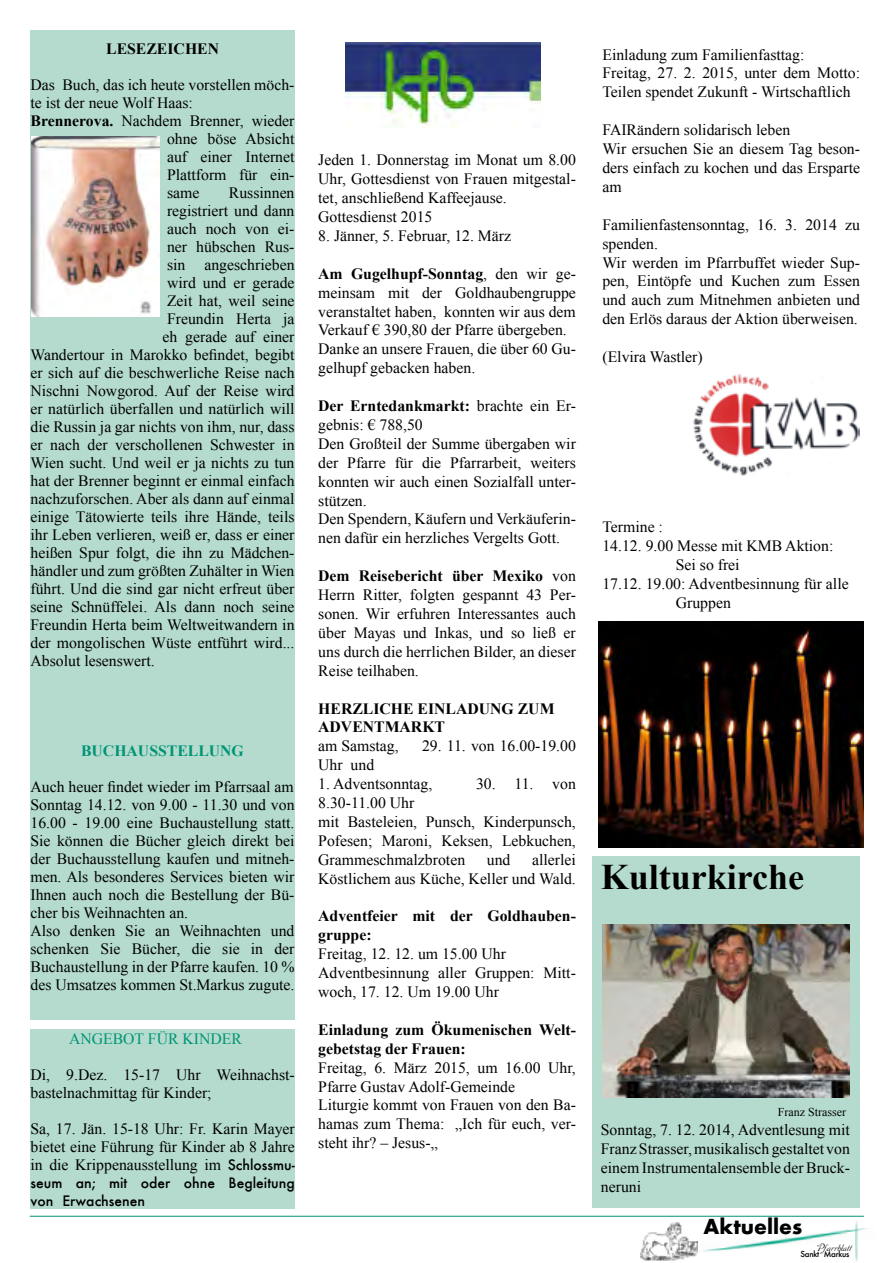
<style>
.page{position:relative;width:893px;height:1263px;background:#fff}
.page>*{position:absolute;margin:0;border:0;box-sizing:border-box;transform-origin:0 0}
.t1{font:700 36px "Times New Roman";color:#000}
.t2{font:700 22.5px "Futura";color:#000}
.t3{font:15.75px/18.9px "Times New Roman";color:#000}
.t4{font:700 15.75px/18.9px "Times New Roman";color:#000}
.t5{font:15.75px/18px "Futura";color:#000}
.t6{font:15.75px "Times New Roman";color:#009475}
.t7{font:700 15.75px "Times New Roman";color:#009475}
.t8{font:12px "Times New Roman";color:#000}
.t9{font:10.5px "Dobkin Script";color:#000}
.t10{font:9px "Futura";letter-spacing:-.03em;color:#000}
.s1{font-weight:700}
.s2{font-family:"Futura"}
</style>
<div class="page">
<hr style="left:30px;top:1216px;width:834px;height:1px;background:#009475">
<img style="left:697px;top:1228px;width:170px;height:26px">
<div style="left:855px;top:1219px;width:3px;height:43px;border:2px solid #009475;border-radius:50%"></div>
<img style="left:640px;top:1222px;width:57px;height:38px">
<img style="left:345px;top:42px;width:195px;height:85px">
<div style="left:592px;top:856px;width:267px;height:352px;background:#b4dbce"></div>
<img style="left:693px;top:374px;width:167px;height:101px">
<img style="left:603px;top:924px;width:246px;height:173px">
<div style="left:31px;top:31px;width:264px;height:989px;background:#b4dbce"></div>
<img style="left:598px;top:621px;width:266px;height:227px">
<div style="left:31px;top:1029px;width:264px;height:179px;background:#b4dbce"></div>
<img style="left:31px;top:136px;width:128px;height:180px">
<p class="t4" style="left:106px;top:39px;width:114px">LESEZEICHEN</p>
<p class="t3" style="left:31px;top:75px;width:266px">Das Buch, das ich heute vorstellen möch-</p>
<p class="t3" style="left:31px;top:93px;width:164px">te ist der neue Wolf Haas:</p>
<p class="t3" style="left:31px;top:111px;width:266px"><span class="s1">Brennerova.</span> Nachdem Brenner, wieder</p>
<p class="t3" style="left:167px;top:129px;width:129px">ohne böse Absicht</p>
<p class="t3" style="left:167px;top:147px;width:129px">auf einer Internet</p>
<p class="t3" style="left:167px;top:165px;width:129px">Plattform für ein-</p>
<p class="t3" style="left:167px;top:183px;width:34px">same</p>
<p class="t3" style="left:229px;top:183px;width:67px">Russinnen</p>
<p class="t3" style="left:167px;top:201px;width:129px">registriert und dann</p>
<p class="t3" style="left:167px;top:219px;width:129px">auch noch von ei-</p>
<p class="t3" style="left:167px;top:237px;width:129px">ner hübschen Rus-</p>
<p class="t3" style="left:167px;top:255px;width:129px">sin angeschrieben</p>
<p class="t3" style="left:167px;top:273px;width:129px">wird und er gerade</p>
<p class="t3" style="left:167px;top:291px;width:129px">Zeit hat, weil seine</p>
<p class="t3" style="left:167px;top:309px;width:129px">Freundin Herta ja</p>
<p class="t3" style="left:163px;top:327px;width:134px">eh gerade auf einer</p>
<p class="t3" style="left:31px;top:345px;width:266px">Wandertour in Marokko befindet, begibt</p>
<p class="t3" style="left:31px;top:363px;width:266px">er sich auf die beschwerliche Reise nach</p>
<p class="t3" style="left:31px;top:381px;width:265px">Nischni Nowgorod. Auf der Reise wird</p>
<p class="t3" style="left:31px;top:399px;width:266px">er natürlich überfallen und natürlich will</p>
<p class="t3" style="left:31px;top:417px;width:265px">die Russin ja gar nichts von ihm, nur, dass</p>
<p class="t3" style="left:31px;top:435px;width:266px">er nach der verschollenen Schwester in</p>
<p class="t3" style="left:31px;top:453px;width:265px">Wien sucht. Und weil er ja nichts zu tun</p>
<p class="t3" style="left:31px;top:471px;width:266px">hat der Brenner beginnt er einmal einfach</p>
<p class="t3" style="left:31px;top:489px;width:266px">nachzuforschen. Aber als dann auf einmal</p>
<p class="t3" style="left:31px;top:507px;width:266px">einige Tätowierte teils ihre Hände, teils</p>
<p class="t3" style="left:31px;top:525px;width:265px">ihr Leben verlieren, weiß er, dass er einer</p>
<p class="t3" style="left:31px;top:543px;width:266px">heißen Spur folgt, die ihn zu Mädchen-</p>
<p class="t3" style="left:31px;top:561px;width:265px">händler und zum größten Zuhälter in Wien</p>
<p class="t3" style="left:31px;top:579px;width:266px">führt. Und die sind gar nicht erfreut über</p>
<p class="t3" style="left:31px;top:597px;width:266px">seine Schnüffelei. Als dann noch seine</p>
<p class="t3" style="left:31px;top:615px;width:266px">Freundin Herta beim Weltweitwandern in</p>
<p class="t3" style="left:31px;top:633px;width:265px">der mongolischen Wüste entführt wird...</p>
<p class="t3" style="left:31px;top:651px;width:126px">Absolut lesenswert.</p>
<p class="t7" style="left:81px;top:740px;width:164px">BUCHAUSSTELLUNG</p>
<p class="t3" style="left:31px;top:778px;width:266px;line-height:18px">Auch heuer findet wieder im Pfarrsaal am Sonntag 14.12. von 9.00 - 11.30 und von 16.00 - 19.00 eine Buchaustellung statt.<br>Sie können die Bücher gleich direkt bei der Buchausstellung kaufen und mitneh&shy;men. Als besonderes Services bieten wir Ihnen auch noch die Bestellung der Bü&shy;cher bis Weihnachten an.<br>Also denken Sie an Weihnachten und schenken Sie Bücher, die sie in der Buchaustellung in der Pfarre kaufen. 10 % des Umsatzes kommen St.Markus zugute.</p>
<p class="t6" style="left:69px;top:1028px;width:174px">ANGEBOT FÜR KINDER</p>
<p class="t3" style="left:31px;top:1065px;width:266px;line-height:18px">Di, 9.Dez. 15-17 Uhr Weihnachst&shy;bastelnachmittag für Kinder;</p>
<p class="t3" style="left:31px;top:1119px;width:266px;line-height:18px;text-align:justify">Sa, 17. Jän. 15-18 Uhr: Fr. Karin Mayer bietet eine Führung für Kinder ab 8 Jahre in die Krippenausstellung im <span class="s2">Schlossmu-</span></p>
<p class="t5" style="left:31px;top:1174px;width:266px">seum an; mit oder ohne Begleitung von Erwachsenen</p>
<p class="t3" style="left:318px;top:150px;width:259px">Jeden 1. Donnerstag im Monat um 8.00<br>Uhr, Gottesdienst von Frauen mitgestal&shy;tet, anschließend Kaffeejause.<br>Gottesdienst 2015</p>
<p class="t3" style="left:318px;top:226px;width:194px">8. Jänner, 5. Februar, 12. März</p>
<p class="t3" style="left:318px;top:264px;width:259px"><span class="s1">Am Gugelhupf-Sonntag</span>, den wir ge&shy;meinsam mit der Goldhaubengruppe veranstaltet haben, konnten wir aus dem Verkauf € 390,80 der Pfarre übergeben.<br>Danke an unsere Frauen, die über 60 Gu&shy;gelhupf gebacken haben.</p>
<p class="t3" style="left:318px;top:396px;width:259px"><span class="s1">Der Erntedankmarkt:</span> brachte ein Er&shy;gebnis: € 788,50<br>Den Großteil der Summe übergaben wir der Pfarre für die Pfarrarbeit, weiters konnten wir auch einen Sozialfall unter&shy;stützen.<br>Den Spendern, Käufern und Verkäuferin&shy;nen dafür ein herzliches Vergelts Gott.</p>
<p class="t3" style="left:318px;top:566px;width:259px;text-align:justify"><span class="s1">Dem Reisebericht über Mexiko</span> von Herrn Ritter, folgten gespannt 43 Per&shy;sonen. Wir erfuhren Interessantes auch über Mayas und Inkas, und so ließ er uns durch die herrlichen Bilder, an dieser Reise teilhaben.</p>
<p class="t4" style="left:318px;top:698px;width:238px">HERZLICHE EINLADUNG ZUM<br>ADVENTMARKT</p>
<p class="t3" style="left:318px;top:736px;width:82px">am Samstag,</p>
<p class="t3" style="left:422px;top:736px;width:155px">29. 11. von 16.00-19.00</p>
<p class="t3" style="left:318px;top:755px;width:57px">Uhr und</p>
<p class="t3" style="left:318px;top:774px;width:116px">1. Adventsonntag,</p>
<p class="t3" style="left:476px;top:774px;width:101px">30. 11. von</p>
<p class="t3" style="left:318px;top:793px;width:259px">8.30-11.00 Uhr<br>mit Basteleien, Punsch, Kinderpunsch,<br>Pofesen; Maroni, Keksen, Lebkuchen,<br>Grammeschmalzbroten</p>
<p class="t3" style="left:318px;top:850px;width:259px;text-align:right">allerlei<br>Köstlichem aus Küche, Keller und Wald.</p>
<p class="t4" style="left:318px;top:906px;width:259px">Adventfeier mit der Goldhauben&shy;gruppe:</p>
<p class="t3" style="left:318px;top:944px;width:259px">Freitag, 12. 12. um 15.00 Uhr<br>Adventbesinnung aller Gruppen: Mitt&shy;woch, 17. 12. Um 19.00 Uhr</p>
<p class="t4" style="left:318px;top:1020px;width:259px">Einladung zum Ökumenischen Welt&shy;gebetstag der Frauen:</p>
<p class="t3" style="left:318px;top:1058px;width:259px">Freitag, 6. März 2015, um 16.00 Uhr,<br>Pfarre Gustav Adolf-Gemeinde<br>Liturgie kommt von Frauen von den Ba&shy;hamas zum Thema: „Ich für euch, ver&shy;steht ihr? – Jesus-„</p>
<p class="t3" style="left:487px;top:850px;width:25px">und</p>
<p class="t3" style="left:602px;top:45px;width:259px">Einladung zum Familienfasttag:<br>Freitag, 27. 2. 2015, unter dem Motto:<br>Teilen spendet Zukunft - Wirtschaftlich</p>
<p class="t3" style="left:602px;top:120px;width:259px">FAIRändern solidarisch leben<br>Wir ersuchen Sie an diesem Tag beson&shy;ders einfach zu kochen und das Ersparte am</p>
<p class="t3" style="left:602px;top:215px;width:259px">Familienfastensonntag, 16. 3. 2014 zu spenden.<br>Wir werden im Pfarrbuffet wieder Sup&shy;pen, Eintöpfe und Kuchen zum Essen und auch zum Mitnehmen anbieten und den Erlös daraus der Aktion überweisen.</p>
<p class="t3" style="left:602px;top:347px;width:102px">(Elvira Wastler)</p>
<p class="t3" style="left:602px;top:517px;width:62px">Termine :</p>
<p class="t3" style="left:602px;top:536px;width:233px">14.12. 9.00 Messe mit KMB Aktion:</p>
<p class="t3" style="left:676px;top:555px;width:65px">Sei so frei</p>
<p class="t3" style="left:602px;top:574px;width:248px">17.12. 19.00: Adventbesinnung für alle</p>
<p class="t3" style="left:676px;top:593px;width:57px">Gruppen</p>
<h1 class="t1" style="left:601px;top:852px;width:205px">Kulturkirche</h1>
<p class="t8" style="left:778px;top:1104px;width:70px">Franz Strasser</p>
<p class="t3" style="left:601px;top:1120px;width:251px;text-align:justify">Sonntag, 7. 12. 2014, Adventlesung mit Franz Strasser, musikalisch gestaltet von einem Instrumentalensemble der Bruck&shy;neruni</p>
<h2 class="t2" style="left:703px;top:1213px;width:100px">Aktuelles</h2>
<p class="t9" style="left:817px;top:1242px;width:36px">Pfarrblatt</p>
<p class="t10" style="left:800px;top:1249px;width:50px">Sankt Markus</p>
</div>
